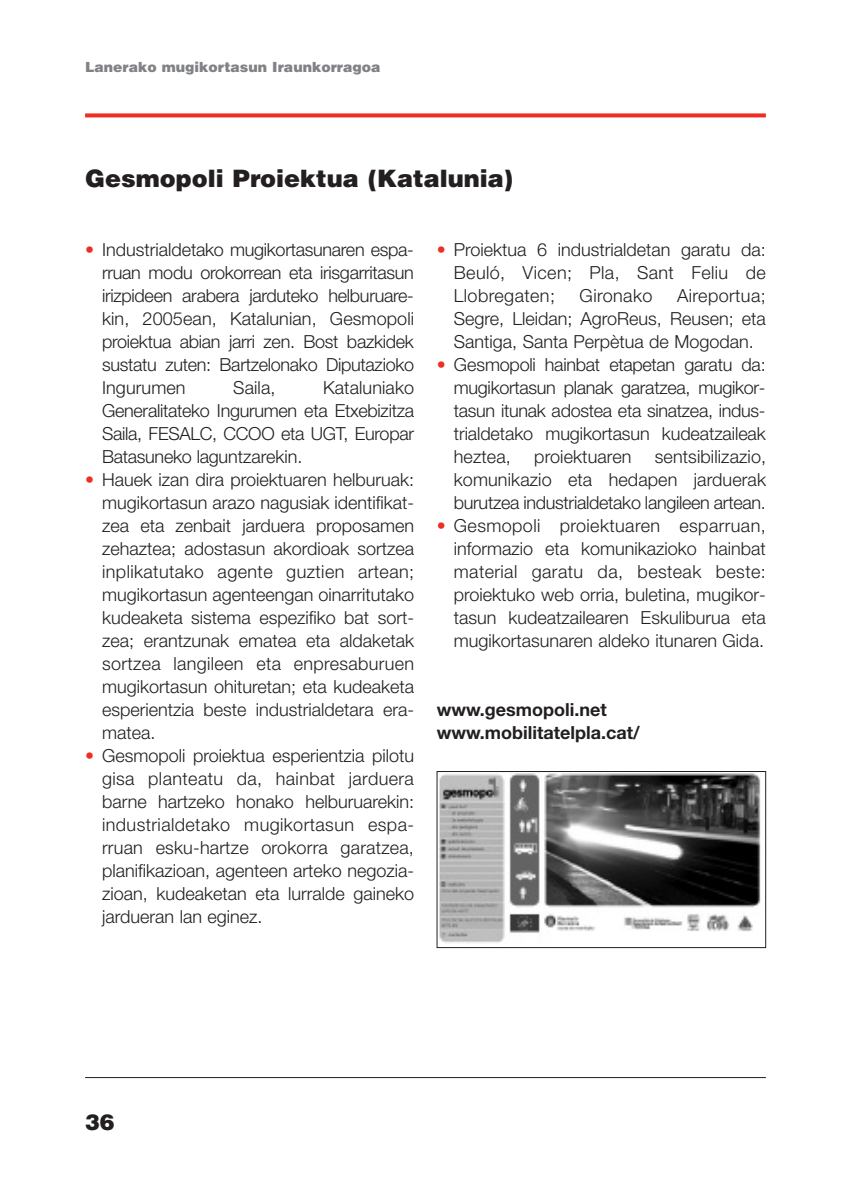
<style>
.page{position:relative;width:851px;height:1191px;background:#fff}
.page>*{position:absolute;margin:0;border:0;box-sizing:border-box;transform-origin:0 0}
.t1{font:900 24px "Helvetica";color:#231f20}
.t2{font:900 22px "Helvetica";color:#231f20}
.t3{font:300 18px/23px "Helvetica Neue";color:#231f20;text-align:justify}
.t4{font:700 18px/23px "Helvetica Neue";color:#231f20}
.t5{font:300 18px "Helvetica Neue";letter-spacing:.02em;color:#231f20}
.t6{font:900 14px "Helvetica";color:#808285}
.s1{color:#ee2e22}
</style>
<div class="page">
<svg style="left:85px;top:113px;width:680px;height:4px;background:#ef4439"></svg>
<img style="left:439px;top:773px;width:322px;height:170px">
<div style="left:437px;top:771px;width:328px;height:176px;border:1px solid #231f20"></div>
<hr style="left:85px;top:1077px;width:680px;height:1px;background:#231f20">
<p class="t6" style="left:85px;top:59px;width:297px">Lanerako mugikortasun Iraunkorragoa</p>
<h1 class="t1" style="left:85px;top:165px;width:429px">Gesmopoli Proiektua (Katalunia)</h1>
<p class="t3" style="left:102px;top:238px;width:313px;text-indent:-17px"><span class="s1">•</span> Industrialdetako mugikortasunaren espa&shy;rruan modu orokorrean eta irisgarritasun irizpideen arabera jarduteko helburuare&shy;kin, 2005ean, Katalunian, Gesmopoli proiektua abian jarri zen. Bost bazkidek sustatu zuten: Bartzelonako Diputazioko Ingurumen</p>
<p class="t3" style="left:233px;top:376px;width:44px">Saila,</p>
<p class="t3" style="left:102px;top:376px;width:313px;text-indent:221px">Kataluniako Generalitateko Ingurumen eta Etxebizitza Saila, FESALC, CCOO eta UGT, Europar Batasuneko laguntzarekin.</p>
<p class="t3" style="left:102px;top:468px;width:313px;text-indent:-17px"><span class="s1">•</span> Hauek izan dira proiektuaren helburuak: mugikortasun arazo nagusiak identifikat&shy;zea eta zenbait jarduera proposamen zehaztea; adostasun akordioak sortzea inplikatutako agente guztien artean; mugikortasun agenteengan oinarritutako kudeaketa sistema espezifiko bat sort&shy;zea; erantzunak ematea eta aldaketak sortzea langileen eta enpresaburuen mugikortasun ohituretan; eta kudeaketa esperientzia beste industrialdetara era&shy;matea.</p>
<p class="t3" style="left:102px;top:744px;width:313px;text-indent:-17px"><span class="s1">•</span> Gesmopoli proiektua esperientzia pilotu gisa planteatu da, hainbat jarduera barne hartzeko honako helburuarekin: industrialdetako mugikortasun espa&shy;rruan esku-hartze orokorra garatzea, planifikazioan, agenteen arteko negozia&shy;zioan, kudeaketan eta lurralde gaineko jardueran lan eginez.</p>
<p class="t3" style="left:454px;top:238px;width:313px;text-indent:-17px"><span class="s1">•</span> Proiektua 6 industrialdetan garatu da:<br>Beuló, Vicen; Pla, Sant Feliu de Llobregaten;</p>
<p class="t5" style="left:579px;top:285px;width:74px">Gironako</p>
<p class="t3" style="left:454px;top:284px;width:313px;text-indent:223px">Aireportua; Segre, Lleidan; AgroReus, Reusen; eta Santiga, Santa Perpètua de Mogodan.</p>
<p class="t3" style="left:454px;top:353px;width:313px;text-indent:-17px"><span class="s1">•</span> Gesmopoli hainbat etapetan garatu da: mugikortasun planak garatzea, mugikor&shy;tasun itunak adostea eta sinatzea, indus&shy;trialdetako mugikortasun kudeatzaileak heztea,</p>
<p class="t3" style="left:454px;top:445px;width:314px;text-indent:201px">sentsibilizazio, komunikazio eta hedapen jarduerak burutzea industrialdetako langileen artean.</p>
<p class="t3" style="left:454px;top:514px;width:313px;text-indent:-17px"><span class="s1">•</span> Gesmopoli proiektuaren esparruan, informazio eta komunikazioko hainbat material garatu da, besteak beste: proiektuko web orria, buletina, mugikor&shy;tasun kudeatzailearen Eskuliburua eta mugikortasunaren aldeko itunaren Gida.</p>
<p class="t3" style="left:534px;top:445px;width:99px">proiektuaren</p>
<p class="t4" style="left:437px;top:698px;width:204px">www.gesmopoli.net www.mobilitatelpla.cat/</p>
<p class="t2" style="left:85px;top:1110px;width:31px">36</p>
</div>
